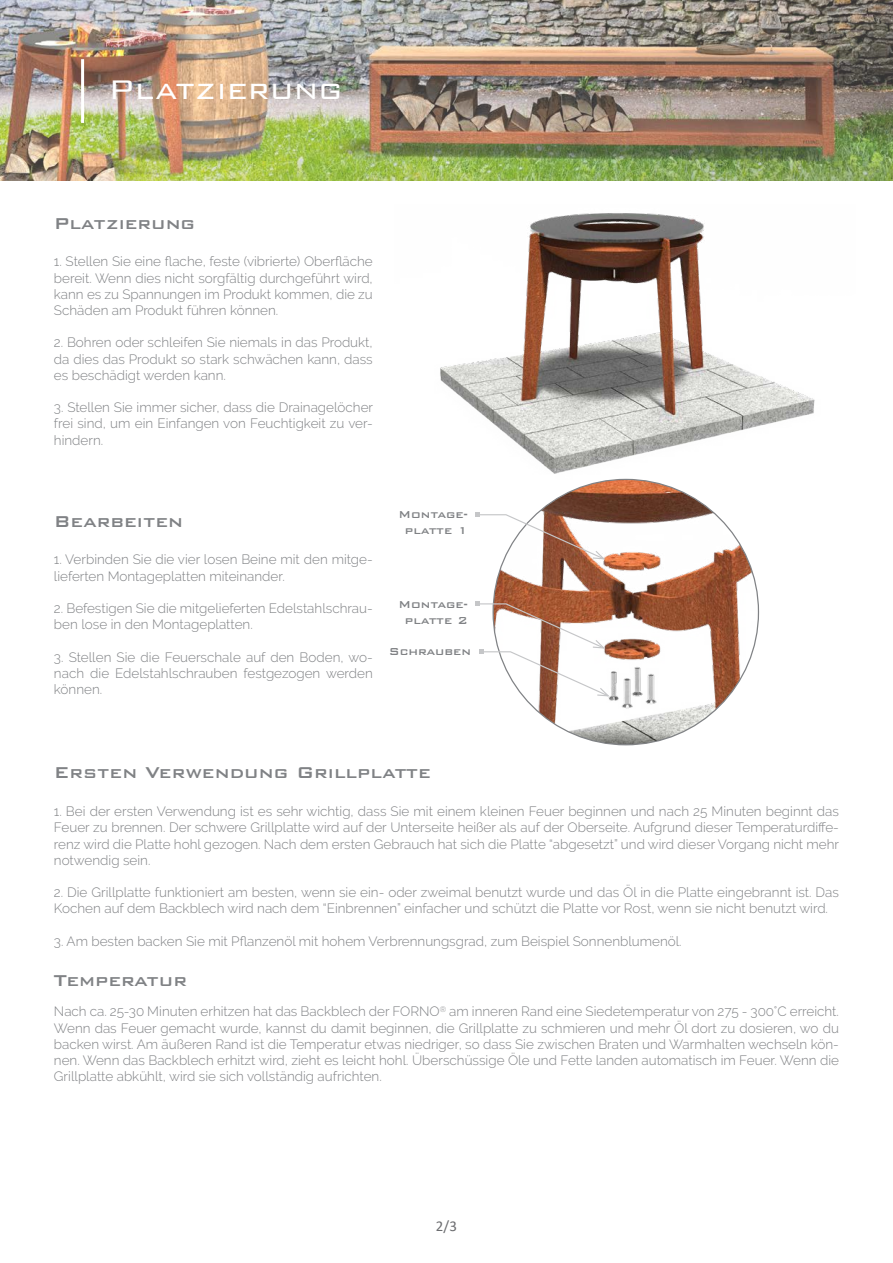
<style>
.page{position:relative;width:893px;height:1263px;background:#fff}
.page>*{position:absolute;margin:0;border:0;box-sizing:border-box;transform-origin:0 0}
.t1{font:300 36px "Bank Gothic BT";color:#fff}
.t2{font:500 21px "Bank Gothic BT";color:#808285}
.t3{font:15px "Calibri";color:#6c6d70}
.t4{font:300 13.5px/16.2px "Raleway";color:#808285;text-align:justify}
.t5{font:500 13.5px "Bank Gothic BT";color:#808285}
</style>
<div class="page">
<img style="left:0;top:0;width:893px;height:180px">
<img style="left:440px;top:213px;width:375px;height:280px">
<img style="left:493px;top:479px;width:265px;height:266px;border-radius:133px">
<svg style="left:475px;top:512px;width:132px;height:48px"></svg>
<svg style="left:475px;top:602px;width:136px;height:95px"></svg>
<hr style="left:81px;top:59px;width:3px;height:64px;background:#fff">
<h1 class="t1" style="left:108px;top:70px;width:236px">Platzierung</h1>
<p class="t2" style="left:54px;top:212px;width:143px">Platzierung</p>
<p class="t4" style="left:54px;top:254px;width:320px">1. Stellen Sie eine flache, feste (vibrierte) Oberfläche bereit. Wenn dies nicht sorgfältig durchgeführt wird, kann es zu Spannungen im Produkt kommen, die zu Schäden am Produkt führen können.</p>
<p class="t4" style="left:54px;top:335px;width:320px">2. Bohren oder schleifen Sie niemals in das Produkt, da dies das Produkt so stark schwächen kann, dass es beschädigt werden kann.</p>
<p class="t4" style="left:54px;top:399px;width:321px">3. Stellen Sie immer sicher, dass die Drainagelöcher frei sind, um ein Einfangen von Feuchtigkeit zu ver&shy;hindern.</p>
<p class="t2" style="left:54px;top:509px;width:131px">Bearbeiten</p>
<p class="t4" style="left:54px;top:551px;width:320px">1. Verbinden Sie die vier losen Beine mit den mitge&shy;lieferten Montageplatten miteinander.</p>
<p class="t4" style="left:54px;top:600px;width:320px">2. Befestigen Sie die mitgelieferten Edelstahlschrau&shy;ben lose in den Montageplatten.</p>
<p class="t4" style="left:54px;top:649px;width:320px">3. Stellen Sie die Feuerschale auf den Boden, wo&shy;nach die Edelstahlschrauben festgezogen werden können.</p>
<p class="t5" style="left:399px;top:507px;width:71px">Montage-</p>
<p class="t5" style="left:405px;top:523px;width:65px">platte 1</p>
<p class="t5" style="left:399px;top:597px;width:71px">Montage-</p>
<p class="t5" style="left:405px;top:613px;width:65px">platte 2</p>
<p class="t5" style="left:389px;top:644px;width:84px">Schrauben</p>
<p class="t2" style="left:54px;top:761px;width:379px">Ersten Verwendung Grillplatte</p>
<p class="t4" style="left:54px;top:803px;width:787px">1. Bei der ersten Verwendung ist es sehr wichtig, dass Sie mit einem kleinen Feuer beginnen und nach 25 Minuten beginnt das Feuer zu brennen. Der schwere Grillplatte wird auf der Unterseite heißer als auf der Oberseite. Aufgrund dieser Temperaturdiffe&shy;renz wird die Platte hohl gezogen. Nach dem ersten Gebrauch hat sich die Platte “abgesetzt” und wird dieser Vorgang nicht mehr notwendig sein.</p>
<p class="t4" style="left:54px;top:884px;width:786px">2. Die Grillplatte funktioniert am besten, wenn sie ein- oder zweimal benutzt wurde und das Öl in die Platte eingebrannt ist. Das<br>Kochen auf dem Backblech wird nach dem “Einbrennen” einfacher und schützt die Platte vor Rost, wenn sie nicht benutzt wird.</p>
<p class="t4" style="left:54px;top:933px;width:629px">3. Am besten backen Sie mit Pflanzenöl mit hohem Verbrennungsgrad, zum Beispiel Sonnenblumenöl.</p>
<p class="t2" style="left:54px;top:969px;width:135px">Temperatur</p>
<p class="t4" style="left:54px;top:1003px;width:786px">Nach ca. 25-30 Minuten erhitzen hat das Backblech der FORNO<sup>®</sup> am inneren Rand eine Siedetemperatur von 275 - 300°C erreicht.<br>Wenn das Feuer gemacht wurde, kannst du damit beginnen, die Grillplatte zu schmieren und mehr Öl dort zu dosieren, wo du backen wirst. Am äußeren Rand ist die Temperatur etwas niedriger, so dass Sie zwischen Braten und Warmhalten wechseln kön&shy;nen. Wenn das Backblech erhitzt wird, zieht es leicht hohl. Überschüssige Öle und Fette landen automatisch im Feuer. Wenn die Grillplatte abkühlt, wird sie sich vollständig aufrichten.</p>
<p class="t3" style="left:436px;top:1216px;width:22px">2/3</p>
</div>
